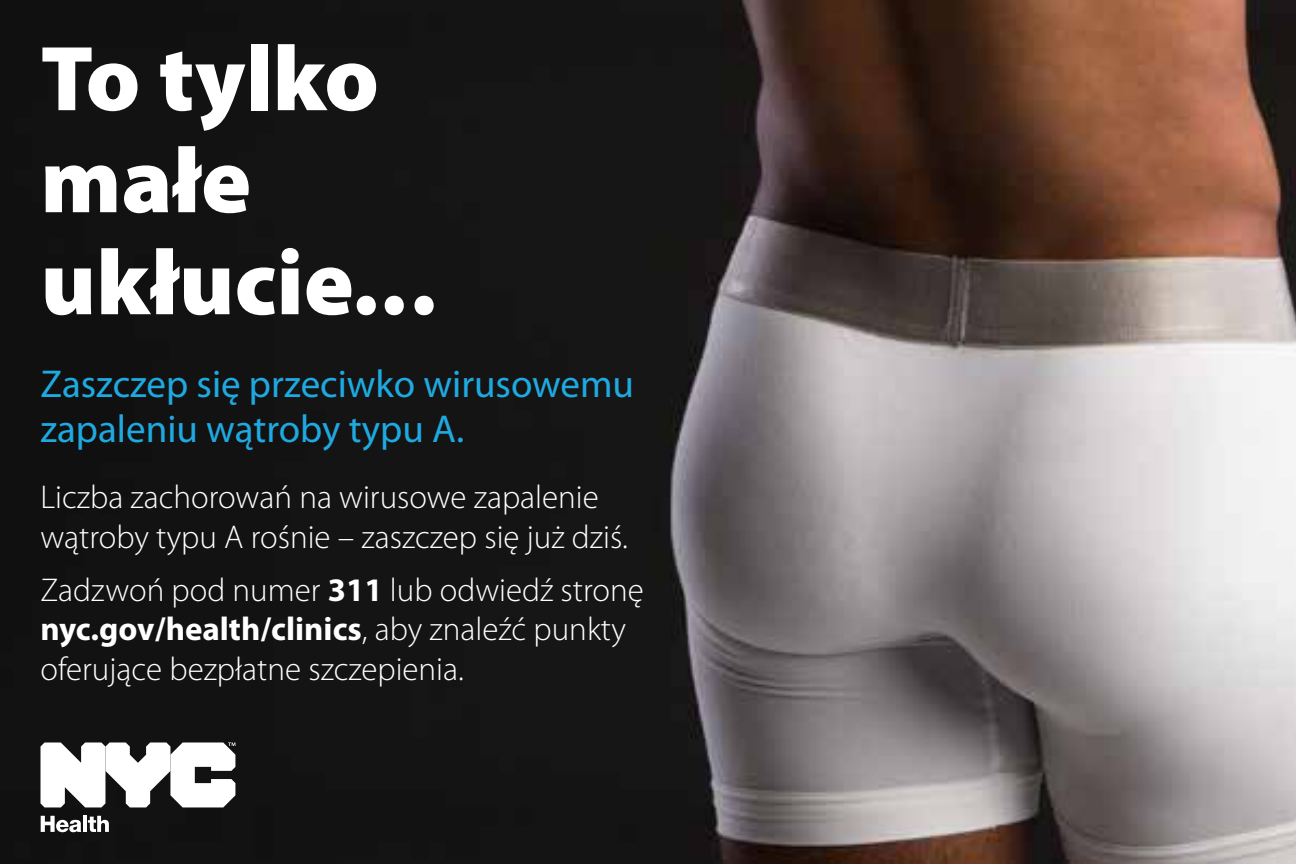
<style>
.page{position:relative;width:1296px;height:864px;background:#fff}
.page>*{position:absolute;margin:0;border:0;box-sizing:border-box;transform-origin:0 0}
.t1{font:900 93px/102px "Myriad Pro";color:#fff}
.t2{font:39px/45px "Myriad Pro";color:#1fa9e1}
.t3{font:300 33px/39.6px "Myriad Pro";color:#fff}
.s1{font-weight:700}
</style>
<div class="page">
<img style="left:0;top:0;width:1296px;height:864px">
<svg style="left:41px;top:816px;width:40px;height:16px"></svg>
<hr style="left:83px;top:816px;width:4px;height:16px;background:#fff">
<svg style="left:88px;top:816px;width:21px;height:16px"></svg>
<svg style="left:41px;top:742px;width:194px;height:65px"></svg>
<h1 class="t1" style="left:40px;top:24px;width:397px">To tylko małe ukłucie.. .</h1>
<p class="t2" style="left:40px;top:361px;width:595px">Zaszczep się przeciwko wirusowemu zapaleniu wątroby typu A.</p>
<p class="t3" style="left:40px;top:477px;width:589px">Liczba zachorowań na wirusowe zapalenie wątroby typu A rośnie – zaszczep się już dziś.</p>
<p class="t3" style="left:40px;top:570px;width:605px">Zadzwoń pod numer <span class="s1">311</span> lub odwiedź stronę <span class="s1">nyc.gov/health/clinics</span>, aby znaleźć punkty oferujące bezpłatne szczepienia.</p>
</div>
